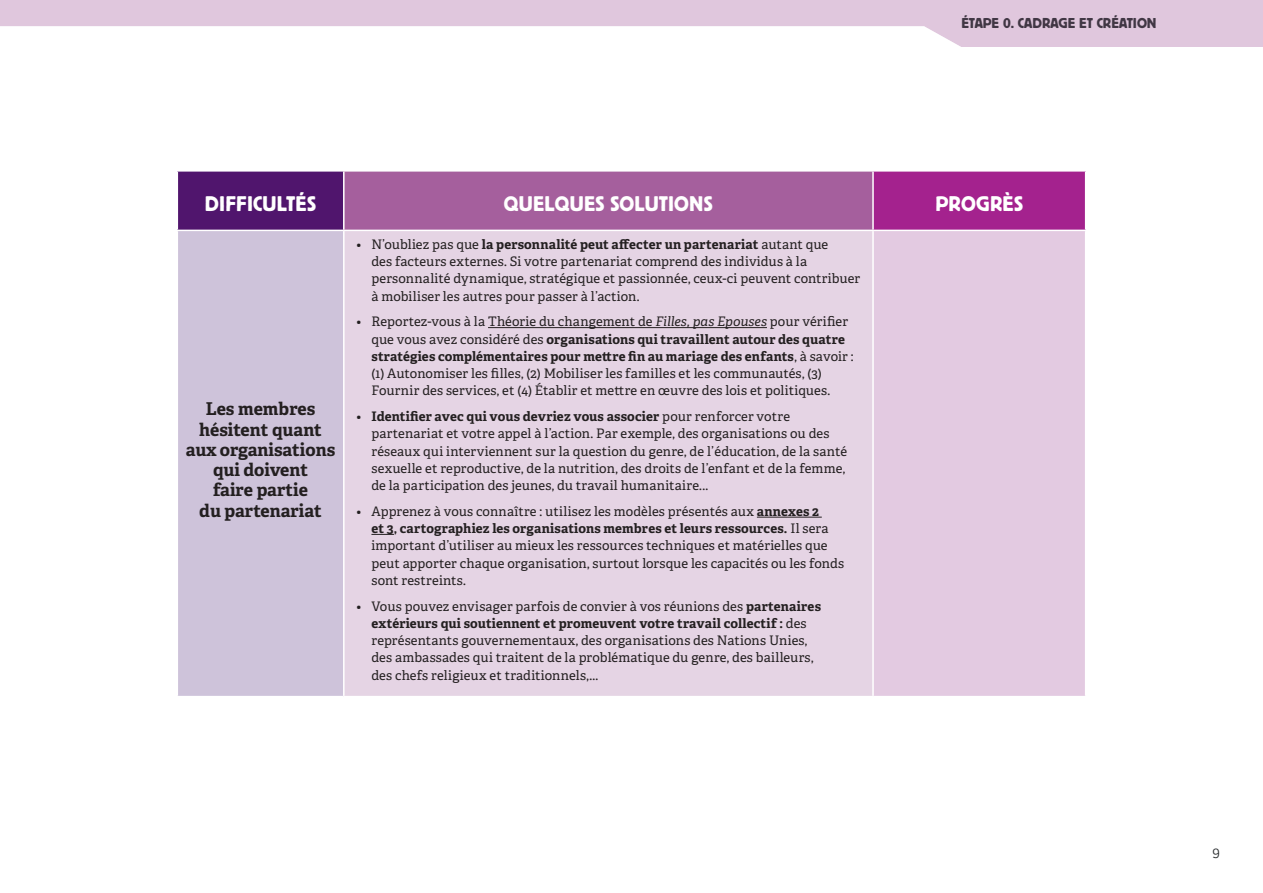
<style>
.page{position:relative;width:1263px;height:893px;background:#fff}
.page>*{position:absolute;margin:0;border:0;box-sizing:border-box;transform-origin:0 0}
.t1{font:22.2px "Platz";letter-spacing:.01em;color:#fff}
.t2{font:700 17.7px/20.2px "Adelle";color:#231f20;text-align:center}
.t3{font:15px "Platz";color:#2a2e30}
.t4{font:300 14.7px "Adelle";color:#2a2e30}
.t5{font:13.2px/17.2px "Adelle";letter-spacing:.01em;color:#231f20}
.s1{font-weight:300}
.s2{font-weight:700}
.s3{font-style:italic}
</style>
<div class="page">
<div style="left:177px;top:171px;width:167px;height:59px;background:#50156d"></div>
<div style="left:344px;top:171px;width:529px;height:59px;background:#a55f9d"></div>
<div style="left:873px;top:171px;width:213px;height:59px;background:#a4228e"></div>
<div style="left:177px;top:230px;width:167px;height:467px;background:#cec3da"></div>
<div style="left:344px;top:230px;width:529px;height:467px;background:#e5d4e4"></div>
<div style="left:873px;top:230px;width:213px;height:467px;background:#e3cae1"></div>
<hr style="left:177px;top:170px;width:167px;height:2px;background:#fff">
<hr style="left:177px;top:172px;width:1px;height:58px;background:#fff">
<hr style="left:344px;top:170px;width:529px;height:2px;background:#fff">
<hr style="left:343px;top:172px;width:2px;height:58px;background:#fff">
<hr style="left:873px;top:170px;width:213px;height:2px;background:#fff">
<hr style="left:872px;top:172px;width:2px;height:58px;background:#fff">
<hr style="left:1085px;top:172px;width:1px;height:58px;background:#fff">
<hr style="left:177px;top:230px;width:167px;height:1px;background:#fff">
<hr style="left:177px;top:231px;width:1px;height:465px;background:#fff">
<hr style="left:344px;top:230px;width:529px;height:1px;background:#fff">
<hr style="left:343px;top:231px;width:2px;height:465px;background:#fff">
<hr style="left:873px;top:230px;width:213px;height:1px;background:#fff">
<hr style="left:872px;top:231px;width:2px;height:465px;background:#fff">
<hr style="left:1085px;top:231px;width:1px;height:465px;background:#fff">
<hr style="left:177px;top:696px;width:167px;height:1px;background:#fff">
<hr style="left:344px;top:696px;width:529px;height:1px;background:#fff">
<hr style="left:873px;top:696px;width:213px;height:1px;background:#fff">
<hr style="left:488px;top:327px;width:279px;height:1px;background:#231f20">
<hr style="left:757px;top:517px;width:65px;height:1px;background:#231f20">
<svg style="left:371px;top:534px;width:23px;height:1px"></svg>
<div style="left:0;top:0;width:1263px;height:47px;background:#e0c7dd"></div>
<div style="left:0;top:26px;width:961px;height:21px;background:#fff"></div>
<p class="t3" style="left:961px;top:15px;width:197px">ÉTAPE 0. CADRAGE ET CRÉATION</p>
<h1 class="t1" style="left:205px;top:191px;width:113px">DIFFICULTÉS</h1>
<h1 class="t1" style="left:504px;top:191px;width:211px">QUELQUES SOLUTIONS</h1>
<h1 class="t1" style="left:935px;top:191px;width:89px">PROGRÈS</h1>
<h2 class="t2" style="left:186px;top:399px;width:151px">Les membres hésitent quant aux organisations qui doivent<br>faire partie<br>du partenariat</h2>
<p class="t5" style="left:371px;top:236px;width:490px;text-indent:-15px"><span class="s1">•</span> N’oubliez pas que <span class="s2">la personnalité peut affecter un partenariat</span> autant que<br>des facteurs externes. Si votre partenariat comprend des individus à la personnalité dynamique, stratégique et passionnée, ceux-ci peuvent contribuer à mobiliser les autres pour passer à l’action.</p>
<p class="t5" style="left:371px;top:313px;width:484px;text-indent:-15px"><span class="s1">•</span> Reportez-vous à la Théorie du changement de <span class="s3">Filles, pas Epouses</span> pour vérifier que vous avez considéré des <span class="s2">organisations qui travaillent autour des quatre stratégies complémentaires pour mettre fin au mariage des enfants</span>, à savoir : (1) Autonomiser les filles, (2) Mobiliser les familles et les communautés, (3)<br>Fournir des services, et (4) Établir et mettre en œuvre des lois et politiques.</p>
<p class="t5" style="left:371px;top:408px;width:477px;text-indent:-15px"><span class="s1">•</span> <span class="s2">Identifier avec qui vous devriez vous associer</span> pour renforcer votre partenariat et votre appel à l’action. Par exemple, des organisations ou des réseaux qui interviennent sur la question du genre, de l’éducation, de la santé sexuelle et reproductive, de la nutrition, des droits de l’enfant et de la femme, de la participation des jeunes, du travail humanitaire...</p>
<p class="t5" style="left:371px;top:503px;width:474px;text-indent:-15px"><span class="s1">•</span> Apprenez à vous connaître : utilisez les modèles présentés aux <span class="s2">annexes 2<br>et 3, cartographiez les organisations membres et leurs ressources.</span> Il sera important d’utiliser au mieux les ressources techniques et matérielles que peut apporter chaque organisation, surtout lorsque les capacités ou les fonds sont restreints.</p>
<p class="t5" style="left:371px;top:597px;width:451px;text-indent:-15px"><span class="s1">•</span> Vous pouvez envisager parfois de convier à vos réunions des <span class="s2">partenaires extérieurs qui soutiennent et promeuvent votre travail collectif :</span> des représentants gouvernementaux, des organisations des Nations Unies, des ambassades qui traitent de la problématique du genre, des bailleurs, des chefs religieux et traditionnels,...</p>
<p class="t4" style="left:1212px;top:843px;width:9px">9</p>
</div>
